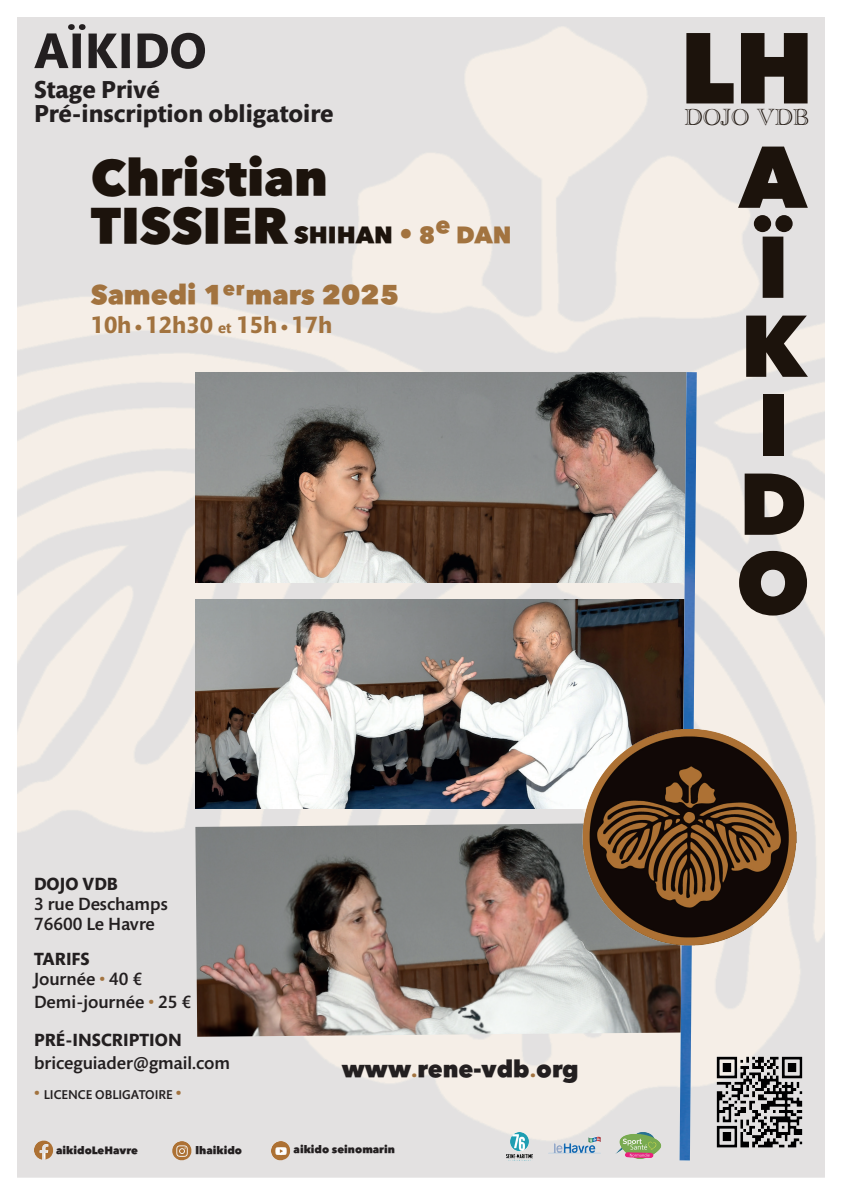
<style>
.page{position:relative;width:842px;height:1191px;background:#fff}
.page>*{position:absolute;margin:0;border:0;box-sizing:border-box;transform-origin:0 0}
.t1{font:800 92px "Shorai Sans Std N";color:#1c130c}
.t2{font:800 80px/79px "Shorai Sans Std N";color:#1c130c}
.t3{font:700 51px "Mundo Sans Pro";color:#231f20}
.t4{font:800 47px/48px "Shorai Sans Std N";color:#1c130c}
.t5{font:800 25.5px "Shorai Sans Std N";color:#a2733f}
.t6{font:700 25px/24px "Mundo Sans Pro";color:#231f20}
.t7{font:700 24px "Mundo Sans Pro";color:#a2733f}
.t8{font:24px "Academy Engraved Let Plain";letter-spacing:-.01em;color:#1c130c}
.t9{font:800 22px "Shorai Sans Std N";color:#231f20}
.t10{font:800 22px "Shorai Sans Std N";color:#a2733f}
.t11{font:500 18px/20px "Mundo Sans Std";color:#231f20}
.t12{font:700 18px "Mundo Sans Pro";color:#231f20}
.t13{font:500 13px "Mundo Sans Std";color:#231f20}
.t14{font:800 10px "Shorai Sans Std N";color:#231f20}
.s1{font-size:22px}
.s2{font-size:25.5px;color:#a2733f}
.s3{font-size:22px;color:#a2733f}
.s4{font-family:"Shorai Sans Std N";font-weight:800;font-size:15px}
.s5{font-size:15px}
.s6{color:#a2733f}
.s7{font-size:18px;color:#a2733f}
.s8{font-family:"Mundo Sans Pro";font-weight:700;font-size:24px;color:#a2733f}
</style>
<div class="page">
<img style="left:17px;top:17px;width:808px;height:1160px">
<img style="left:196px;top:372px;width:483px;height:210px">
<img style="left:195px;top:822px;width:484px;height:214px">
<img style="left:196px;top:599px;width:483px;height:210px">
<img style="left:34px;top:1140px;width:19px;height:19px">
<img style="left:172px;top:1141px;width:19px;height:19px">
<img style="left:271px;top:1141px;width:19px;height:19px">
<img style="left:704px;top:1045px;width:110px;height:115px">
<img style="left:679px;top:372px;width:18px;height:788px">
<img style="left:583px;top:730px;width:214px;height:215px">
<img style="left:614px;top:1131px;width:48px;height:28px">
<img style="left:548px;top:1131px;width:53px;height:28px">
<img style="left:506px;top:1132px;width:27px;height:28px">
<h3 class="t3" style="left:34px;top:21px;width:174px">AÏKIDO</h3>
<h3 class="t6" style="left:34px;top:78px;width:301px">Stage Privé<br>Pré-inscription obligatoire</h3>
<h3 class="t4" style="left:91px;top:157px;width:346px">Christian<br>TISSIER <span class="s1">SHIHAN</span> <span class="s2">•</span> <span class="s3">8</span></h3>
<p class="t10" style="left:435px;top:210px;width:16px">e</p>
<p class="t10" style="left:456px;top:220px;width:57px">DAN</p>
<h3 class="t5" style="left:91px;top:277px;width:310px">Samedi 1<sup>er</sup>mars 2025</h3>
<h3 class="t7" style="left:91px;top:311px;width:243px">10h <span class="s4">•</span> 12h30 <span class="s5">et</span> 15h <span class="s4">•</span> 17h</h3>
<p class="t12" style="left:34px;top:873px;width:85px">DOJO VDB</p>
<p class="t11" style="left:34px;top:894px;width:135px">3 rue Deschamps<br>76600 Le Havre</p>
<p class="t12" style="left:34px;top:948px;width:57px">TARIFS</p>
<p class="t11" style="left:34px;top:968px;width:159px;line-height:23px">Journée <span class="s6">•</span> 40 €<br>Demi-journée <span class="s6">•</span> 25 €</p>
<p class="t12" style="left:34px;top:1029px;width:149px">PRÉ-INSCRIPTION</p>
<p class="t11" style="left:34px;top:1053px;width:198px">briceguiader@gmail.com</p>
<p class="t13" style="left:34px;top:1087px;width:149px"><span class="s7">•</span> LICENCE OBLIGATOIRE <span class="s7">•</span></p>
<p class="t9" style="left:342px;top:1054px;width:238px">www<span class="s8">.</span>rene-vdb<span class="s8">.</span>org</p>
<p class="t14" style="left:56px;top:1143px;width:83px">aikidoLeHavre</p>
<p class="t14" style="left:196px;top:1143px;width:48px">lhaikido</p>
<p class="t14" style="left:294px;top:1142px;width:103px">aikido seinomarin</p>
<h1 class="t1" style="left:680px;top:5px;width:136px">LH</h1>
<h3 class="t8" style="left:685px;top:99px;width:125px">DOJO VDB</h3>
<h2 class="t2" style="left:739px;top:137px;width:69px;line-height:90px">A<br>Ï</h2>
<h2 class="t2" style="left:736px;top:312px;width:75px">K<br>I<br>D<br>O</h2>
</div>
